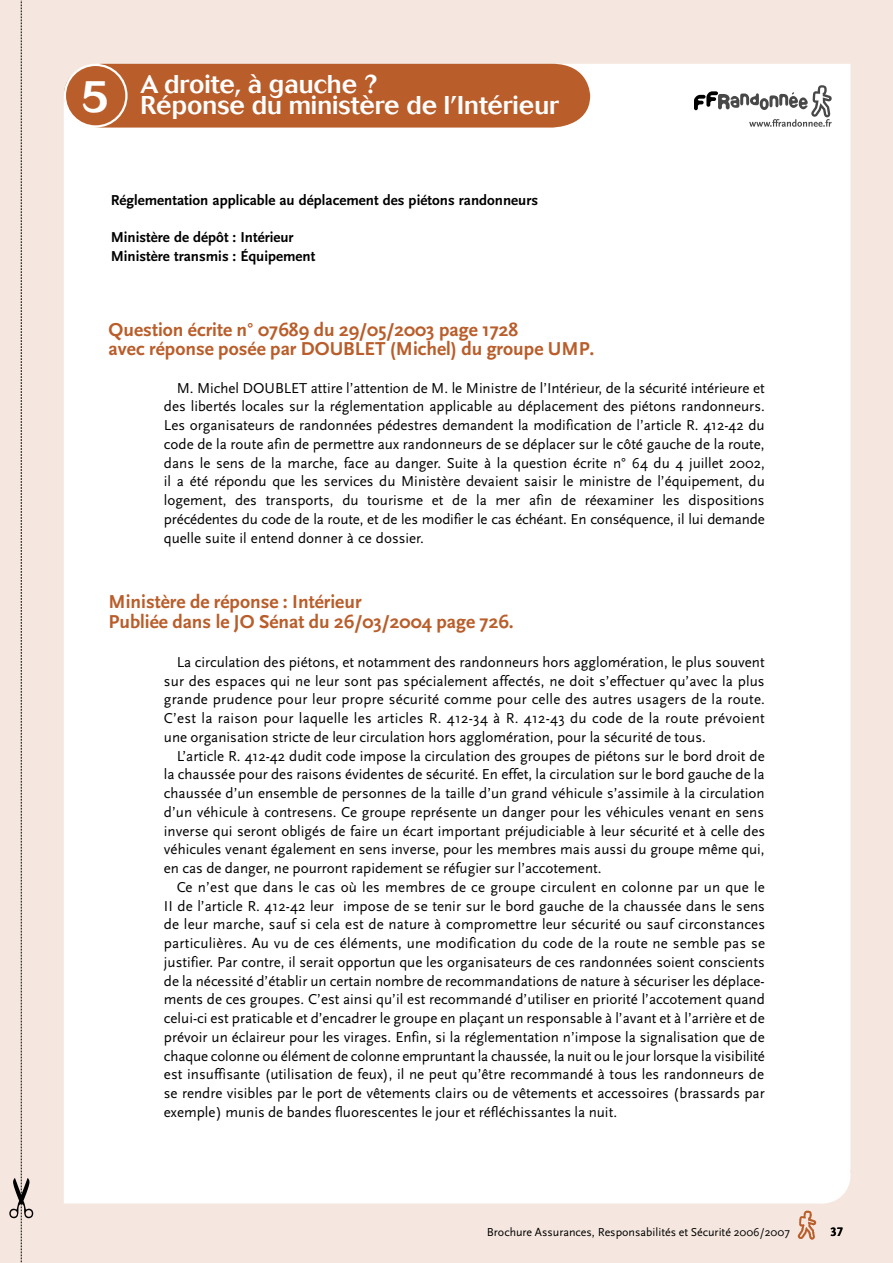
<style>
.page{position:relative;width:893px;height:1263px;background:#f5e7df}
.page>*{position:absolute;margin:0;border:0;box-sizing:border-box;transform-origin:0 0}
.Normal_e{font:500 45px "Cosmos BQ";color:#fff}
.t1{font:500 25.5px "Cosmos BQ";color:#fff}
.t2{font:700 19.5px/19.5px "Scala Sans";color:#b95d2a}
.texte_annexe{font:15px/18.8px "Scala Sans";color:#000;text-align:justify}
.texte_annexe-2{font:700 15px "Scala Sans";color:#000}
.t3{font:700 12.75px "Scala Sans Caps";color:#000}
.t4{font:12px "Scala Sans";color:#000}
</style>
<div class="page">
<div style="left:64px;top:64px;width:786px;height:1139px;background:#fff"></div>
<img style="left:790px;top:1208px;width:35px;height:35px;border-radius:50%">
<div style="left:795px;top:1148px;width:55px;height:55px;background:#fff;border-radius:50%"></div>
<svg style="left:9px;top:0;width:24px;height:1263px"></svg>
<div style="left:99px;top:320px;width:722px;height:848px;background:#fff"></div>
<div style="left:109px;top:192px;width:578px;height:97px;background:#fff"></div>
<div style="left:682px;top:82px;width:159px;height:50px;background:#fff"></div>
<svg style="left:694px;top:85px;width:137px;height:42px"></svg>
<div style="left:64px;top:64px;width:526px;height:64px;background:#b95d2a"></div>
<div style="left:65px;top:65px;width:61px;height:61px;background:#b95d2a;border-radius:50%"></div>
<div style="left:64px;top:64px;width:64px;height:64px;border:2px solid #fff;border-radius:50%"></div>
<p class="Normal_e" style="left:81px;top:70px;width:31px">5</p>
<p class="t1" style="left:140px;top:69px;width:239px">A droite, à gauche ?</p>
<p class="t1" style="left:140px;top:91px;width:420px">Réponse du ministère de l’Intérieur</p>
<p class="texte_annexe-2" style="left:111px;top:192px;width:429px">Réglementation applicable au déplacement des piétons randonneurs</p>
<p class="texte_annexe-2" style="left:111px;top:229px;width:184px">Ministère de dépôt : Intérieur</p>
<p class="texte_annexe-2" style="left:111px;top:248px;width:206px">Ministère transmis : Équipement</p>
<p class="t2" style="left:109px;top:320px;width:411px">Question écrite n° 07689 du 29/05/2003 page 1728</p>
<p class="t2" style="left:109px;top:339px;width:487px">avec réponse posée par DOUBLET (Michel) du groupe UMP.</p>
<p class="texte_annexe" style="left:164px;top:379px;width:602px;text-indent:13px">M. Michel DOUBLET attire l’attention de M. le Ministre de l’Intérieur, de la sécurité intérieure et des libertés locales sur la réglementation applicable au déplacement des piétons randonneurs.<br>Les organisateurs de randonnées pédestres demandent la modification de l’article R. 412-42 du code de la route afin de permettre aux randonneurs de se déplacer sur le côté gauche de la route, dans le sens de la marche, face au danger. Suite à la question écrite n° 64 du 4 juillet 2002, il a été répondu que les services du Ministère devaient saisir le ministre de l’équipement, du logement, des transports, du tourisme et de la mer afin de réexaminer les dispositions précédentes du code de la route, et de les modifier le cas échéant. En conséquence, il lui demande quelle suite il entend donner à ce dossier.</p>
<p class="t2" style="left:109px;top:593px;width:407px">Ministère de réponse : Intérieur<br>Publiée dans le JO Sénat du 26/03/2004 page 726.</p>
<p class="texte_annexe" style="left:164px;top:653px;width:603px;text-indent:13px">La circulation des piétons, et notamment des randonneurs hors agglomération, le plus souvent sur des espaces qui ne leur sont pas spécialement affectés, ne doit s’effectuer qu’avec la plus grande prudence pour leur propre sécurité comme pour celle des autres usagers de la route.<br>C’est la raison pour laquelle les articles R. 412-34 à R. 412-43 du code de la route prévoient une organisation stricte de leur circulation hors agglomération, pour la sécurité de tous.</p>
<p class="texte_annexe" style="left:164px;top:747px;width:603px;text-indent:13px">L’article R. 412-42 dudit code impose la circulation des groupes de piétons sur le bord droit de la chaussée pour des raisons évidentes de sécurité. En effet, la circulation sur le bord gauche de la chaussée d’un ensemble de personnes de la taille d’un grand véhicule s’assimile à la circulation d’un véhicule à contresens. Ce groupe représente un danger pour les véhicules venant en sens inverse qui seront obligés de faire un écart important préjudiciable à leur sécurité et à celle des véhicules venant également en sens inverse, pour les membres mais aussi du groupe même qui, en cas de danger, ne pourront rapidement se réfugier sur l’accotement.</p>
<p class="texte_annexe" style="left:164px;top:878px;width:603px;text-indent:13px">Ce n’est que dans le cas où les membres de ce groupe circulent en colonne par un que le II de l’article R. 412-42 leur impose de se tenir sur le bord gauche de la chaussée dans le sens de leur marche, sauf si cela est de nature à compromettre leur sécurité ou sauf circonstances particulières. Au vu de ces éléments, une modification du code de la route ne semble pas se justifier. Par contre, il serait opportun que les organisateurs de ces randonnées soient conscients de la nécessité d’établir un certain nombre de recommandations de nature à sécuriser les déplace&shy;ments de ces groupes. C’est ainsi qu’il est recommandé d’utiliser en priorité l’accotement quand celui-ci est praticable et d’encadrer le groupe en plaçant un responsable à l’avant et à l’arrière et de prévoir un éclaireur pour les virages. Enfin, si la réglementation n’impose la signalisation que de chaque colonne ou élément de colonne empruntant la chaussée, la nuit ou le jour lorsque la visibilité est insuffisante (utilisation de feux), il ne peut qu’être recommandé à tous les randonneurs de se rendre visibles par le port de vêtements clairs ou de vêtements et accessoires (brassards par exemple) munis de bandes fluorescentes le jour et réfléchissantes la nuit.</p>
<p class="t4" style="left:487px;top:1225px;width:305px">Brochure Assurances, Responsabilités et Sécurité 2006/2007</p>
<p class="t3" style="left:830px;top:1225px;width:14px">37</p>
</div>
